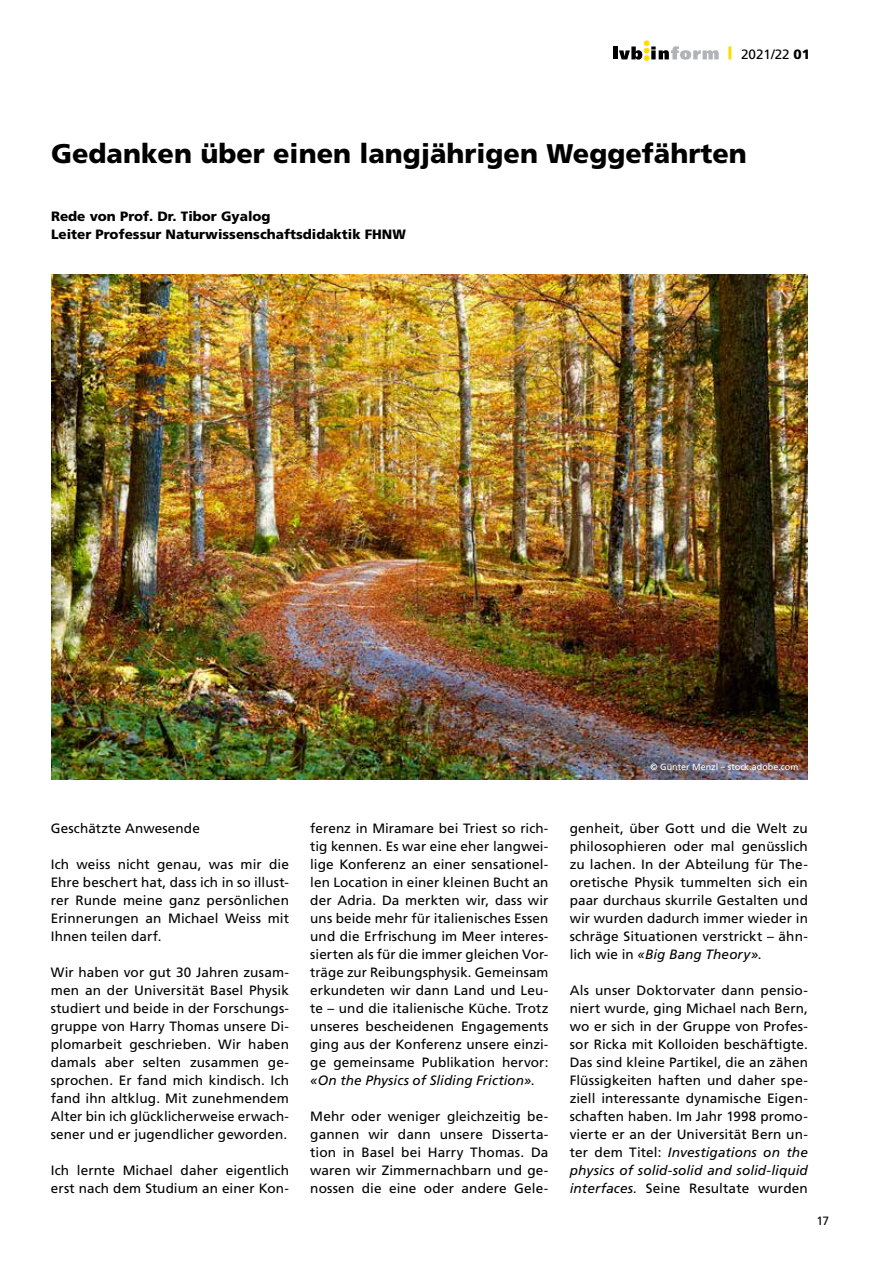
<style>
.page{position:relative;width:893px;height:1263px;background:#fff}
.page>*{position:absolute;margin:0;border:0;box-sizing:border-box;transform-origin:0 0}
.t1{font:900 27px "Frutiger LT Std";color:#000}
.t2{font:13.5px/18px "Frutiger LT Std";letter-spacing:.005em;color:#000;text-align:justify}
.t3{font:900 13.5px/18px "Frutiger LT Std";color:#000}
.t4{font:12px "Frutiger LT Std";color:#000}
.t5{font:9px "Frutiger LT Std";color:#fff}
.s1{font-weight:900}
.s2{font-style:italic}
</style>
<div class="page">
<hr style="left:613px;top:47px;width:4px;height:12px;background:#000">
<svg style="left:619px;top:40px;width:100px;height:21px"></svg>
<hr style="left:728px;top:46px;width:3px;height:14px;background:#fd0">
<img style="left:51px;top:275px;width:757px;height:504px">
<p class="t2" style="left:741px;top:45px;width:71px">2021/22 <span class="s1">01</span></p>
<h1 class="t1" style="left:51px;top:138px;width:697px">Gedanken über einen langjährigen Weggefährten</h1>
<p class="t3" style="left:51px;top:207px;width:356px">Rede von Prof. Dr. Tibor Gyalog<br>Leiter Professur Naturwissenschaftsdidaktik FHNW</p>
<p class="t2" style="left:51px;top:819px;width:151px">Geschätzte Anwesende</p>
<p class="t2" style="left:51px;top:855px;width:240px">Ich weiss nicht genau, was mir die Ehre beschert hat, dass ich in so illust&shy;rer Runde meine ganz persönlichen Erinnerungen an Michael Weiss mit Ihnen teilen darf.</p>
<p class="t2" style="left:51px;top:963px;width:240px">Wir haben vor gut 30 Jahren zusam&shy;men an der Universität Basel Physik studiert und beide in der Forschungs&shy;gruppe von Harry Thomas unsere Di&shy;plomarbeit geschrieben. Wir haben damals aber selten zusammen ge&shy;sprochen. Er fand mich kindisch. Ich fand ihn altklug. Mit zunehmendem Alter bin ich glücklicherweise erwach&shy;sener und er jugendlicher geworden.</p>
<p class="t2" style="left:51px;top:1161px;width:240px">Ich lernte Michael daher eigentlich erst nach dem Studium an einer Kon-</p>
<p class="t2" style="left:310px;top:819px;width:240px">ferenz in Miramare bei Triest so rich&shy;tig kennen. Es war eine eher langwei&shy;lige Konferenz an einer sensationel&shy;len Location in einer kleinen Bucht an der Adria. Da merkten wir, dass wir uns beide mehr für italienisches Essen und die Erfrischung im Meer interes&shy;sierten als für die immer gleichen Vor&shy;träge zur Reibungsphysik. Gemeinsam erkundeten wir dann Land und Leu&shy;te – und die italienische Küche. Trotz unseres bescheidenen Engagements ging aus der Konferenz unsere einzi&shy;ge gemeinsame Publikation hervor: <span class="s2">«On the Physics of Sliding Friction»</span>.</p>
<p class="t2" style="left:310px;top:1107px;width:240px">Mehr oder weniger gleichzeitig be&shy;gannen wir dann unsere Disserta&shy;tion in Basel bei Harry Thomas. Da waren wir Zimmernachbarn und ge&shy;nossen die eine oder andere Gele-</p>
<p class="t5" style="left:651px;top:762px;width:149px">© Günter Menzl – stock.adobe.com</p>
<p class="t2" style="left:570px;top:819px;width:240px">genheit, über Gott und die Welt zu philosophieren oder mal genüsslich zu lachen. In der Abteilung für The&shy;oretische Physik tummelten sich ein paar durchaus skurrile Gestalten und wir wurden dadurch immer wieder in schräge Situationen verstrickt – ähn&shy;lich wie in <span class="s2">«Big Bang Theory»</span>.</p>
<p class="t2" style="left:570px;top:981px;width:240px">Als unser Doktorvater dann pensio&shy;niert wurde, ging Michael nach Bern, wo er sich in der Gruppe von Profes&shy;sor Ricka mit Kolloiden beschäftigte.<br>Das sind kleine Partikel, die an zähen Flüssigkeiten haften und daher spe&shy;ziell interessante dynamische Eigen&shy;schaften haben. Im Jahr 1998 promo&shy;vierte er an der Universität Bern un&shy;ter dem Titel: <span class="s2">Investigations on the physics of solid-solid and solid-liquid interfaces.</span> Seine Resultate wurden</p>
<p class="t4" style="left:816px;top:1213px;width:14px">17</p>
</div>
